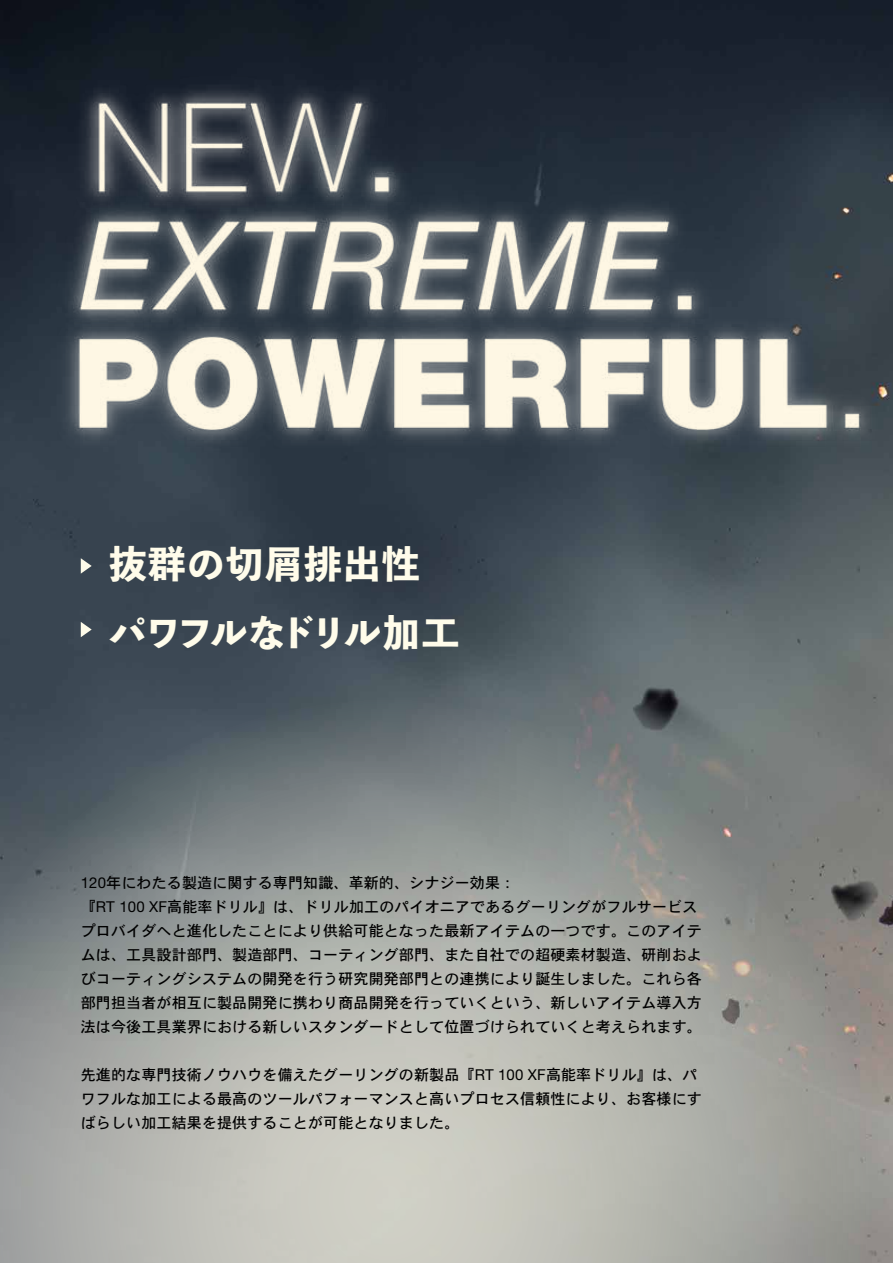
<style>
.page{position:relative;width:893px;height:1263px;background:#fff}
.page>*{position:absolute;margin:0;border:0;box-sizing:border-box;transform-origin:0 0}
.t1{font:37.5px "Toppan Bunkyu Midashi Go Std EB";letter-spacing:-.095em;color:#fffcea}
.t2{font:37.5px "Toppan Bunkyu Midashi Go Std EB";letter-spacing:.035em;color:#fffcea}
.t3{font:15px/24px "Osaka";letter-spacing:.01em;color:#000}
.s1{font-family:"Helvetica Neue LTW1 G"}
</style>
<div class="page">
<img style="left:0;top:0;width:839px;height:697px">
<svg style="left:0;top:697px;width:839px;height:566px;background:#999d9a"></svg>
<img style="left:839px;top:320px;width:54px;height:943px">
<svg style="left:81px;top:622px;width:11px;height:15px"></svg>
<svg style="left:81px;top:558px;width:11px;height:16px"></svg>
<img style="left:51px;top:0;width:842px;height:320px">
<img style="left:32px;top:224px;width:854px;height:333px">
<img style="left:31px;top:106px;width:851px;height:333px">
<h1 class="t2" style="left:109px;top:535px;width:312px">抜群の切屑排出性</h1>
<h1 class="t1" style="left:109px;top:604px;width:352px">パワフルなドリル加工</h1>
<p class="t3" style="left:81px;top:870px;width:622px"><span class="s1">120</span>年にわたる製造に関する専門知識、革新的、シナジー効果：<br>『<span class="s1">RT 100 XF</span>高能率ドリル』は、ドリル加工のパイオニアであるグーリングがフルサービスプロバイダへと進化したことにより供給可能となった最新アイテムの一つです。このアイテムは、工具設計部門、製造部門、コーティング部門、また自社での超硬素材製造、研削およびコーティングシステムの開発を行う研究開発部門との連携により誕生しました。これら各部門担当者が相互に製品開発に携わり商品開発を行っていくという、新しいアイテム導入方法は今後工具業界における新しいスタンダードとして位置づけられていくと考えられます。</p>
<p class="t3" style="left:81px;top:1062px;width:622px">先進的な専門技術ノウハウを備えたグーリングの新製品『<span class="s1">RT 100 XF</span>高能率ドリル』は、パワフルな加工による最高のツールパフォーマンスと高いプロセス信頼性により、お客様にすばらしい加工結果を提供することが可能となりました。</p>
</div>
